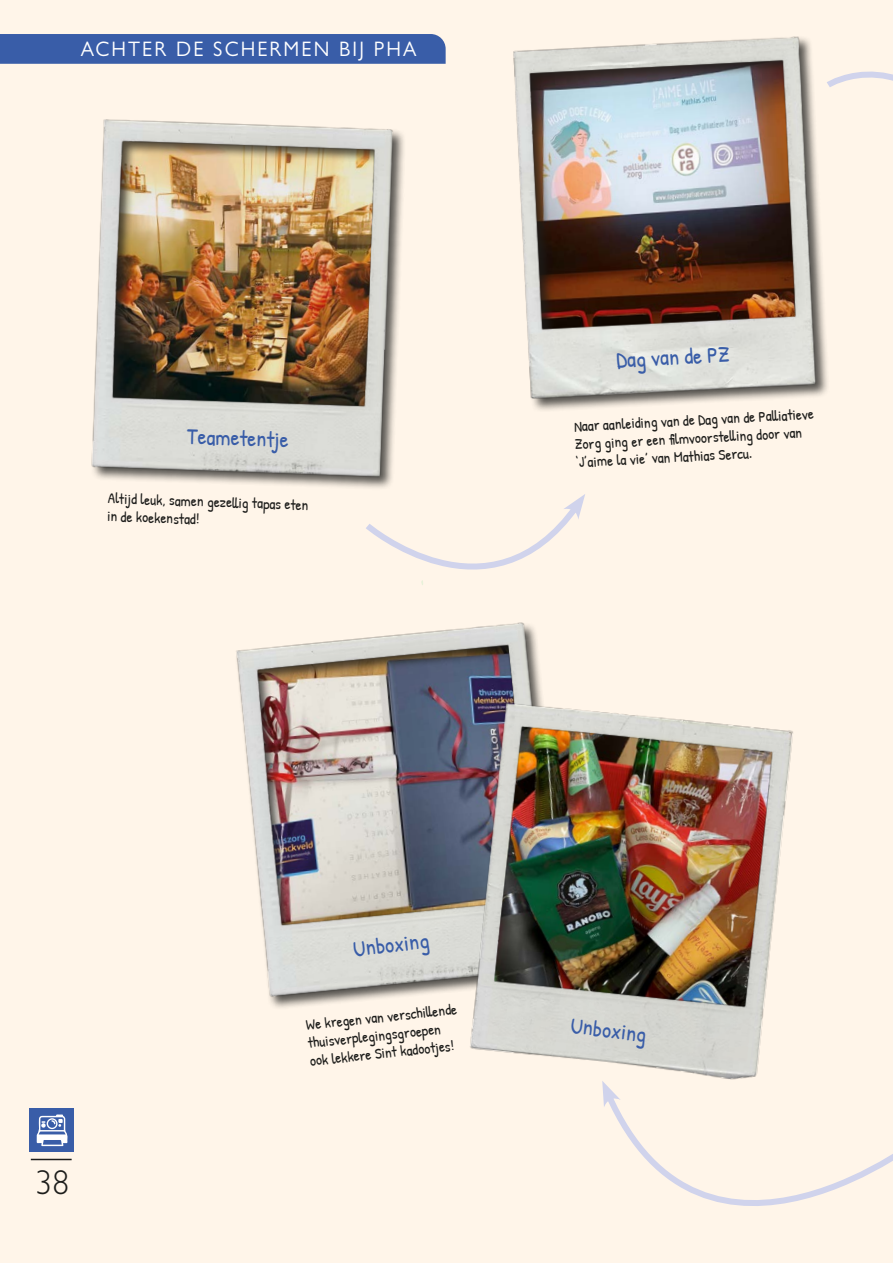
<style>
.page{position:relative;width:893px;height:1263px;background:#fff5e9}
.page>*{position:absolute;margin:0;border:0;box-sizing:border-box;transform-origin:0 0}
.t1{font:300 34.5px "Gill Sans Nova";color:#1d1d1b}
.t2{font:22.5px "Patrick Hand";color:#395da8}
.t3{font:21px "Gill Sans Nova";letter-spacing:.1em;color:#fff}
.t4{font:15px/18px "Patrick Hand";color:#1d1d1b}
</style>
<div class="page">
<svg style="left:838px;top:71px;width:55px;height:13px"></svg>
<svg style="left:611px;top:1107px;width:282px;height:99px"></svg>
<svg style="left:603px;top:1097px;width:17px;height:10px"></svg>
<div style="left:0;top:34px;width:446px;height:30px;background:#395da8"></div>
<svg style="left:366px;top:494px;width:219px;height:91px"></svg>
<img style="left:91px;top:119px;width:313px;height:369px">
<img style="left:513px;top:36px;width:325px;height:374px">
<img style="left:236px;top:622px;width:305px;height:386px">
<hr style="left:31px;top:1159px;width:41px;height:1px;background:#1d1d1b">
<div style="left:29px;top:1108px;width:44px;height:44px;background:#395da8"></div>
<svg style="left:37px;top:1114px;width:31px;height:32px"></svg>
<img style="left:450px;top:686px;width:343px;height:411px">
<h3 class="t3" style="left:81px;top:36px;width:337px">ACHTER DE SCHERMEN BIJ PHA</h3>
<h2 class="t2" style="left:188px;top:420px;width:103px;rotate:2deg">Teametentje</h2>
<p class="t4" style="left:108px;top:489px;width:202px;rotate:2deg">Altijd leuk, samen gezell ig tapas eten in de koekenstad!</p>
<h2 class="t2" style="left:616px;top:344px;width:114px;rotate:-3deg">Dag van de PZ</h2>
<p class="t4" style="left:574px;top:417px;width:242px;rotate:-3deg">Naar aanleiding van de Dag van de Pall iatieve<br>Zorg ging er een fi lmvoorstell ing door van ‘J’aime la vie’ van Mathias Sercu.</p>
<h1 class="t1" style="left:35px;top:1161px;width:36px">38</h1>
<h2 class="t2" style="left:352px;top:933px;width:78px;rotate:-6deg">Unboxing</h2>
<p class="t4" style="left:305px;top:1016px;width:153px;rotate:-6deg">We kregen van verschill ende thuisverplegingsgroepen ook lekkere Sint kadootjes!</p>
<h2 class="t2" style="left:573px;top:1009px;width:78px;rotate:8deg">Unboxing</h2>
</div>
